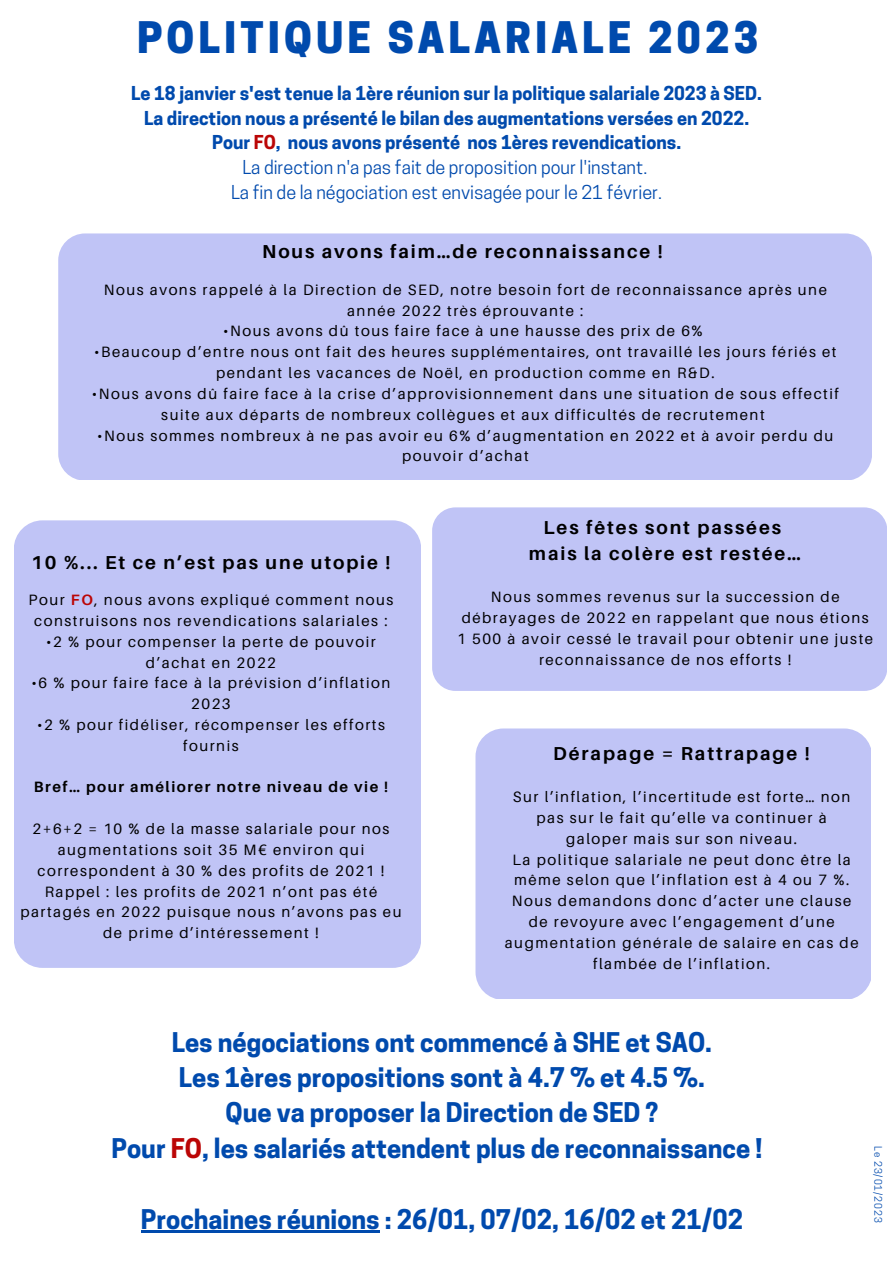
<style>
.page{position:relative;width:893px;height:1263px;background:#fff}
.page>*{position:absolute;margin:0;border:0;box-sizing:border-box;transform-origin:0 0}
.t1{font:800 40.8px "Cooper Hewitt";letter-spacing:.1em;color:#004aad}
.t2{font:700 25.5px/35.4px "Cooper Hewitt";color:#004aad;text-align:center}
.t3{font:700 18.75px/25.9px "Aileron";letter-spacing:.1em;color:#000;text-align:center}
.t4{font:700 18px/24.8px "Cooper Hewitt";color:#004aad;text-align:center}
.t5{font:15px/20.9px "Aileron";letter-spacing:.1em;color:#000;text-align:center}
.t6{font:700 15px "Aileron";letter-spacing:.1em;color:#000}
.t7{font:9.75px "Cooper Hewitt";letter-spacing:.1em;color:#004aad}
.s1{color:#bb0606}
.s2{font-weight:400}
.s3{font-weight:700;color:#bb0606}
</style>
<div class="page">
<div style="left:475px;top:728px;width:396px;height:271px;background:#c0c4f6"></div>
<div style="left:14px;top:520px;width:407px;height:448px;background:#c0c4f6;border-radius:29px"></div>
<div style="left:432px;top:507px;width:454px;height:184px;background:#c0c4f6;border-radius:23px"></div>
<div style="left:58px;top:233px;width:813px;height:247px;background:#c0c4f6"></div>
<hr style="left:141px;top:1230px;width:239px;height:2px;background:#004aad">
<h1 class="t1" style="left:137px;top:22px;width:623px">POLITIQUE SALARIALE 2023</h1>
<p class="t4" style="left:131px;top:83px;width:632px">Le 18 janvier s'est tenue la 1ère réunion sur la politique salariale 2023 à SED.<br>La direction nous a présenté le bilan des augmentations versées en 2022.<br>Pour <span class="s1">FO</span>, nous avons présenté nos 1ères revendications.<br><span class="s2">La direction n'a pas fait de proposition pour l'instant.<br>La fin de la négociation est envisagée pour le 21 février.</span></p>
<p class="t3" style="left:262px;top:238px;width:402px">Nous avons faim…de reconnaissance !</p>
<p class="t5" style="left:104px;top:279px;width:724px">Nous avons rappelé à la Direction de SED, notre besoin fort de reconnaissance après une année 2022 très éprouvante :</p>
<p class="t5" style="left:223px;top:320px;width:481px">•Nous avons dû tous faire face à une hausse des prix de 6%</p>
<p class="t5" style="left:94px;top:341px;width:744px">•Beaucoup d’entre nous ont fait des heures supplémentaires, ont travaillé les jours fériés et pendant les vacances de Noël, en production comme en R&amp;D.</p>
<p class="t5" style="left:92px;top:383px;width:748px">•Nous avons dû faire face à la crise d’approvisionnement dans une situation de sous effectif suite aux départs de nombreux collègues et aux difficultés de recrutement</p>
<p class="t5" style="left:97px;top:425px;width:738px">•Nous sommes nombreux à ne pas avoir eu 6% d’augmentation en 2022 et à avoir perdu du pouvoir d’achat</p>
<p class="t3" style="left:31px;top:549px;width:361px">10 %... Et ce n’est pas une utopie !</p>
<p class="t5" style="left:29px;top:589px;width:366px">Pour <span class="s3">FO</span>, nous avons expliqué comment nous construisons nos revendications salariales :</p>
<p class="t5" style="left:46px;top:631px;width:331px">•2 % pour compenser la perte de pouvoir d’achat en 2022</p>
<p class="t5" style="left:31px;top:672px;width:360px">•6 % pour faire face à la prévision d’inflation<br>2023</p>
<p class="t5" style="left:37px;top:714px;width:349px">•2 % pour fidéliser, récompenser les efforts fournis</p>
<p class="t6" style="left:34px;top:778px;width:356px">Bref… pour améliorer notre niveau de vie !</p>
<p class="t5" style="left:20px;top:818px;width:382px">2+6+2 = 10 % de la masse salariale pour nos augmentations soit 35 M€ environ qui correspondent à 30 % des profits de 2021 !<br>Rappel : les profits de 2021 n’ont pas été partagés en 2022 puisque nous n’avons pas eu de prime d’intéressement !</p>
<p class="t3" style="left:529px;top:514px;width:273px">Les fêtes sont passées mais la colère est restée…</p>
<p class="t5" style="left:457px;top:586px;width:417px">Nous sommes revenus sur la succession de débrayages de 2022 en rappelant que nous étions 1 500 à avoir cessé le travail pour obtenir une juste reconnaissance de nos efforts !</p>
<p class="t3" style="left:553px;top:740px;width:258px">Dérapage = Rattrapage !</p>
<p class="t5" style="left:505px;top:786px;width:355px">Sur l’inflation, l’incertitude est forte… non pas sur le fait qu’elle va continuer à galoper mais sur son niveau.<br>La politique salariale ne peut donc être la même selon que l’inflation est à 4 ou 7 %.<br>Nous demandons donc d’acter une clause de revoyure avec l’engagement d’une augmentation générale de salaire en cas de flambée de l’inflation.</p>
<h2 class="t2" style="left:111px;top:1027px;width:652px">Les négociations ont commencé à SHE et SAO.<br>Les 1ères propositions sont à 4.7 % et 4.5 %.<br>Que va proposer la Direction de SED ?<br>Pour <span class="s1">FO</span>, les salariés attendent plus de reconnaissance !</h2>
<h2 class="t2" style="left:141px;top:1204px;width:603px">Prochaines réunions : 26/01, 07/02, 16/02 et 21/02</h2>
<p class="t7" style="left:881px;top:1146px;width:79px;rotate:90deg">Le 23/01/2023</p>
</div>
